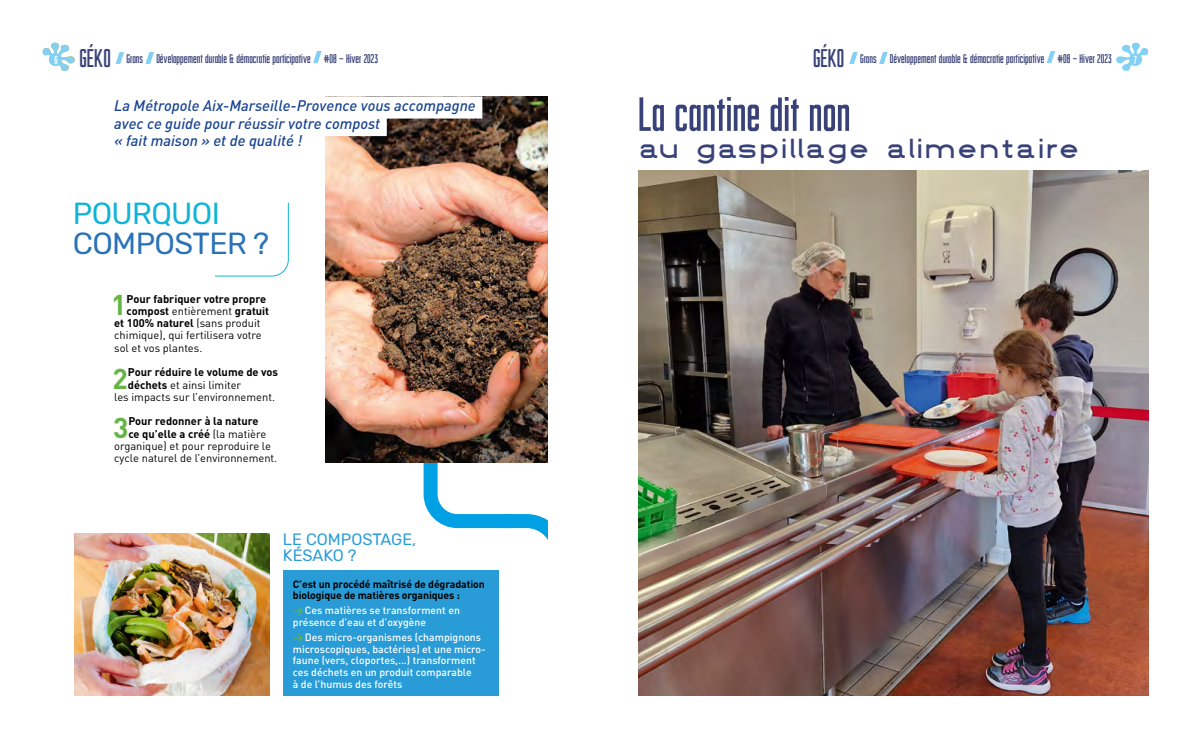
<style>
.page{position:relative;width:1191px;height:738px;background:#fff}
.page>*{position:absolute;margin:0;border:0;box-sizing:border-box;transform-origin:0 0}
.t1{font:50px "Sturkopf";color:#394278}
.t2{font:30.3px "Rubik";letter-spacing:-.02em;color:#2972b8}
.t3{font:30.3px "Rubik";letter-spacing:-.02em;color:#0fb4d7}
.t4{font:30px "DIN1451 fette Breitschrift 1936";color:#394278}
.t5{font:700 28.3px "DIN Pro";color:#66b446}
.t6{font:16.3px/16.3px "Rubik";color:#299cd7}
.t7{font:italic 500 15.2px/17.5px "DIN Pro";color:#1a4492}
.t8{font:13px "Sturkopf";color:#394278}
.t9{font:12px "Sturkopf";color:#fff}
.t10{font:11.1px/12.2px "DIN Pro";color:#000;text-align:center}
.t11{font:700 11.1px "DIN Pro";color:#000}
.t12{font:500 10.5px/11.7px "DIN Pro";color:#fff}
.t13{font:700 10.5px/11.7px "DIN Pro";letter-spacing:-.01em;color:#000}
.s1{font-size:26.7px}
.s2{font-weight:400}
.s3{font-weight:700}
.s4{color:#66b446}
</style>
<div class="page">
<svg style="left:638px;top:42px;width:511px;height:654px"></svg>
<svg style="left:42px;top:42px;width:33px;height:29px"></svg>
<svg style="left:116px;top:52px;width:8px;height:12px"></svg>
<svg style="left:145px;top:52px;width:9px;height:12px"></svg>
<svg style="left:313px;top:51px;width:9px;height:12px"></svg>
<svg style="left:849px;top:52px;width:8px;height:12px"></svg>
<svg style="left:879px;top:52px;width:8px;height:12px"></svg>
<svg style="left:1046px;top:51px;width:9px;height:12px"></svg>
<svg style="left:423px;top:462px;width:124px;height:232px"></svg>
<div style="left:283px;top:569px;width:215px;height:125px;background:#299cd7"></div>
<svg style="left:215px;top:202px;width:74px;height:75px"></svg>
<img style="left:326px;top:96px;width:221px;height:366px">
<svg style="left:453px;top:555px;width:59px;height:59px"></svg>
<div style="left:114px;top:96px;width:368px;height:22px;background:#fff"></div>
<div style="left:114px;top:114px;width:273px;height:22px;background:#fff"></div>
<img style="left:74px;top:533px;width:196px;height:161px">
<svg style="left:74px;top:686px;width:9px;height:8px"></svg>
<img style="left:638px;top:171px;width:510px;height:523px">
<p class="t9" style="left:54px;top:53px;width:5px">6</p>
<p class="t8" style="left:79px;top:51px;width:300px"><span class="s1">GÉKO</span> Grans Développement durable &amp; démocratie participative #08 – Hiver 2023</p>
<p class="t8" style="left:813px;top:51px;width:300px"><span class="s1">GÉKO</span> Grans Développement durable &amp; démocratie participative #08 – Hiver 2023</p>
<p class="t9" style="left:1133px;top:53px;width:5px">7</p>
<h1 class="t1" style="left:638px;top:86px;width:214px">La cantine dit non</h1>
<h3 class="t4" style="left:638px;top:130px;width:443px">au gaspillage alimentaire</h3>
<h3 class="t7" style="left:114px;top:96px;width:363px">La Métropole Aix-Marseille-Provence vous accompagne avec ce guide pour réussir votre compost<br>« fait maison » et de qualité !</h3>
<h2 class="t3" style="left:73px;top:197px;width:149px">POURQUOI</h2>
<h2 class="t2" style="left:73px;top:226px;width:198px">COMPOSTER ?</h2>
<h3 class="t5" style="left:111px;top:282px;width:17px">1</h3>
<p class="t11" style="left:127px;top:290px;width:141px">Pour fabriquer votre propre</p>
<p class="t11" style="left:127px;top:302px;width:144px">compost <span class="s2">entièrement</span> gratuit</p>
<p class="t11" style="left:114px;top:314px;width:148px">et 100% naturel <span class="s2">(sans produit</span></p>
<p class="t10" style="left:114px;top:328px;width:149px">chimique), qui fertilisera votre</p>
<p class="t10" style="left:114px;top:340px;width:90px">sol et vos plantes.</p>
<h3 class="t5" style="left:112px;top:356px;width:17px">2</h3>
<p class="t11" style="left:128px;top:363px;width:152px">Pour réduire le volume de vos</p>
<p class="t10" style="left:128px;top:377px;width:115px"><span class="s3">déchets</span> et ainsi limiter</p>
<p class="t10" style="left:114px;top:389px;width:162px">les impacts sur l’environnement.</p>
<h3 class="t5" style="left:113px;top:405px;width:17px">3</h3>
<p class="t10" style="left:114px;top:414px;width:165px"><span class="s3">Pour redonner à la nature<br>ce qu’elle a créé</span> (la matière organique) et pour reproduire le cycle naturel de l’environnement.</p>
<h3 class="t6" style="left:283px;top:531px;width:135px">LE COMPOSTAGE,<br>KÉSAKO ?</h3>
<p class="t13" style="left:293px;top:577px;width:193px">C’est un procédé maîtrisé de dégradation biologique de matières organiques :</p>
<p class="t12" style="left:293px;top:603px;width:169px"><span class="s4">→</span>Ces matières se transforment en présence d’eau et d’oxygène</p>
<p class="t12" style="left:293px;top:630px;width:194px"><span class="s4">→</span>Des micro-organismes (champignons microscopiques, bactéries) et une micro&shy;faune (vers, cloportes,...) transforment ces déchets en un produit comparable<br>à de l’humus des forêts</p>
</div>
